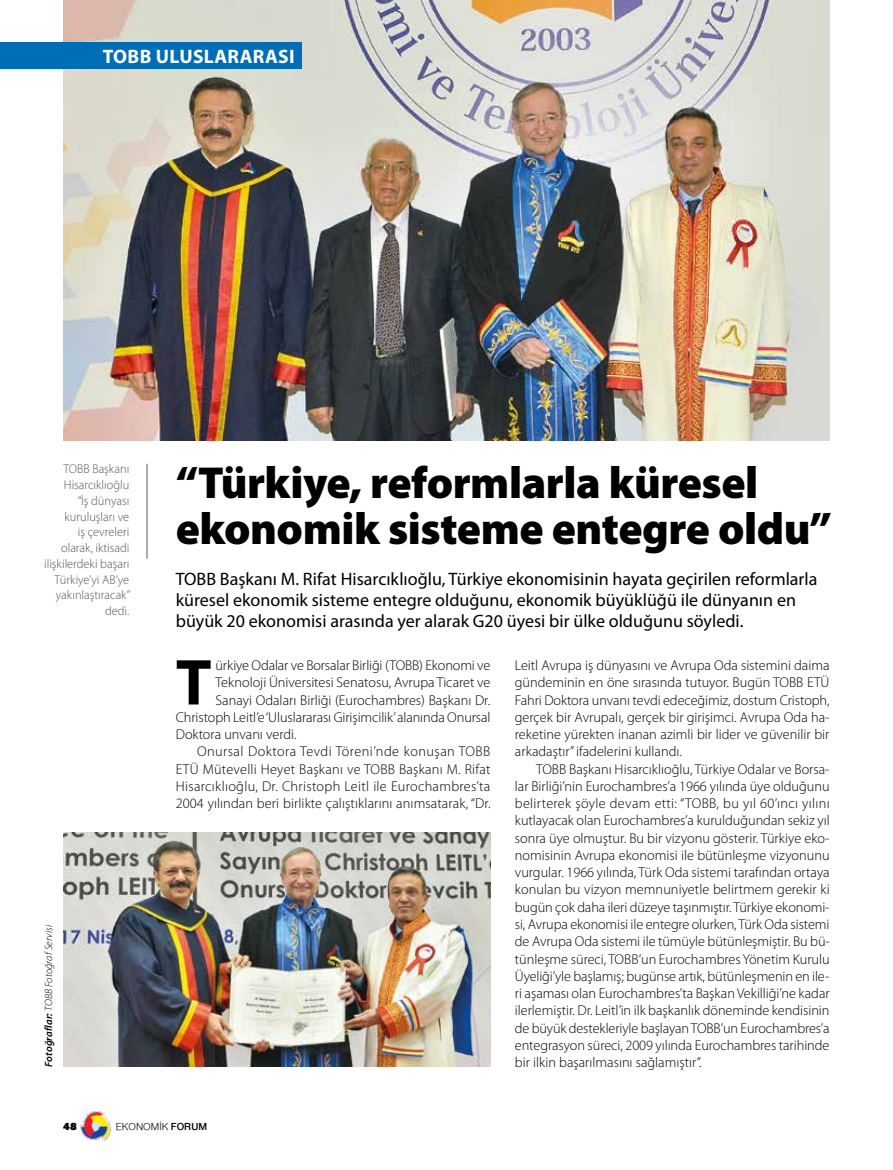
<style>
.page{position:relative;width:893px;height:1170px;background:#fff}
.page>*{position:absolute;margin:0;border:0;box-sizing:border-box;transform-origin:0 0}
.t1{font:700 65.4px "Myriad Pro";color:#000}
.t2{font:900 45px/46.5px "Myriad Pro";letter-spacing:-.01em;color:#000}
.t3{font:700 19.5px "Myriad Pro";letter-spacing:.02em;color:#fff}
.t4{font:18px/21px "Myriad Pro";color:#000}
.t5{font:300 14.25px/17.2px "Myriad Pro";color:#000;text-align:justify}
.t6{font:300 14.25px "Myriad Pro";letter-spacing:.02em;color:#000}
.t7{font:300 14.25px "Myriad Pro";letter-spacing:.03em;color:#000}
.t8{font:300 12.75px/15.8px "Myriad Pro";color:#575756;text-align:right}
.t9{font:italic 300 10.5px "Myriad Pro";letter-spacing:.01em;color:#000}
.t10{font:10.5px "Nimbus Sans Novus";color:#000}
.t11{font:900 10.5px "PF Agora Sans Pro";color:#000}
.s1{font-weight:600}
</style>
<div class="page">
<img style="left:80px;top:1109px;width:31px;height:31px">
<img style="left:63px;top:0;width:766px;height:441px">
<img style="left:63px;top:832px;width:427px;height:234px">
<hr style="left:147px;top:463px;width:1px;height:95px;background:#575756">
<div style="left:0;top:43px;width:302px;height:26px;background:#006eb7"></div>
<h3 class="t3" style="left:103px;top:45px;width:193px">TOBB ULUSLARARASI</h3>
<p class="t8" style="left:44px;top:461px;width:88px">TOBB Başkanı<br>Hisarcıklıoğlu<br>“İş dünyası kuruluşları ve<br>iş çevreleri olarak, iktisadi ilişkilerdeki başarı<br>Türkiye’yi AB’ye yakınlaştıracak” dedi.</p>
<p class="t9" style="left:43px;top:1066px;width:143px;rotate:-90deg"><span class="s1">Fotoğraflar:</span> TOBB Fotoğraf Servisi</p>
<h2 class="t2" style="left:176px;top:459px;width:658px">“Türkiye, reformlarla küresel ekonomik sisteme entegre oldu”</h2>
<p class="t4" style="left:176px;top:569px;width:643px">TOBB Başkanı M. Rifat Hisarcıklıoğlu, Türkiye ekonomisinin hayata geçirilen reformlarla küresel ekonomik sisteme entegre olduğunu, ekonomik büyüklüğü ile dünyanın en büyük 20 ekonomisi arasında yer alarak G20 üyesi bir ülke olduğunu söyledi.</p>
<h1 class="t1" style="left:176px;top:645px;width:37px">T</h1>
<p class="t5" style="left:216px;top:656px;width:276px">ürkiye Odalar ve Borsalar Birliği (TOBB) Ekonomi ve</p>
<p class="t5" style="left:216px;top:674px;width:276px">Teknoloji Üniversitesi Senatosu, Avrupa Ticaret ve</p>
<p class="t5" style="left:216px;top:691px;width:276px">Sanayi Odaları Birliği (Eurochambres) Başkanı Dr.</p>
<p class="t5" style="left:176px;top:708px;width:316px">Christoph Leitl’e ‘Uluslararası Girişimcilik’ alanında Onursal</p>
<p class="t5" style="left:176px;top:725px;width:122px">Doktora unvanı verdi.</p>
<p class="t7" style="left:197px;top:743px;width:295px">Onursal Doktora Tevdi Töreni’nde konuşan TOBB</p>
<p class="t5" style="left:176px;top:760px;width:316px">ETÜ Mütevelli Heyet Başkanı ve TOBB Başkanı M. Rifat</p>
<p class="t6" style="left:176px;top:778px;width:316px">Hisarcıklıoğlu, Dr. Christoph Leitl ile Eurochambres’ta</p>
<p class="t5" style="left:176px;top:794px;width:316px">2004 yılından beri birlikte çalıştıklarını anımsatarak, “Dr.</p>
<p class="t5" style="left:515px;top:656px;width:316px">Leitl Avrupa iş dünyasını ve Avrupa Oda sistemini daima gündeminin en öne sırasında tutuyor. Bugün TOBB ETÜ Fahri Doktora unvanı tevdi edeceğimiz, dostum Cristoph, gerçek bir Avrupalı, gerçek bir girişimci. Avrupa Oda ha&shy;reketine yürekten inanan azimli bir lider ve güvenilir bir arkadaştır” ifadelerini kullandı.</p>
<p class="t5" style="left:515px;top:760px;width:316px;text-indent:21px">TOBB Başkanı Hisarcıklıoğlu, Türkiye Odalar ve Borsa&shy;lar Birliği’nin Eurochambres’a 1966 yılında üye olduğunu belirterek şöyle devam etti: “TOBB, bu yıl 60’ıncı yılını kutlayacak olan Eurochambres’a kurulduğundan sekiz yıl sonra üye olmuştur. Bu bir vizyonu gösterir. Türkiye eko&shy;nomisinin Avrupa ekonomisi ile bütünleşme vizyonunu vurgular. 1966 yılında, Türk Oda sistemi tarafından ortaya konulan bu vizyon memnuniyetle belirtmem gerekir ki bugün çok daha ileri düzeye taşınmıştır. Türkiye ekonomi&shy;si, Avrupa ekonomisi ile entegre olurken, Türk Oda sistemi de Avrupa Oda sistemi ile tümüyle bütünleşmiştir. Bu bü&shy;tünleşme süreci, TOBB’un Eurochambres Yönetim Kurulu Üyeliği’yle başlamış; bugünse artık, bütünleşmenin en ile&shy;ri aşaması olan Eurochambres’ta Başkan Vekilliği’ne kadar ilerlemiştir. Dr. Leitl’in ilk başkanlık döneminde kendisinin de büyük destekleriyle başlayan TOBB’un Eurochambres’a entegrasyon süreci, 2009 yılında Eurochambres tarihinde bir ilkin başarılmasını sağlamıştır”.</p>
<p class="t11" style="left:63px;top:1119px;width:15px">48</p>
<p class="t10" style="left:116px;top:1120px;width:93px">EKONOMİK <span class="s1">FORUM</span></p>
</div>
